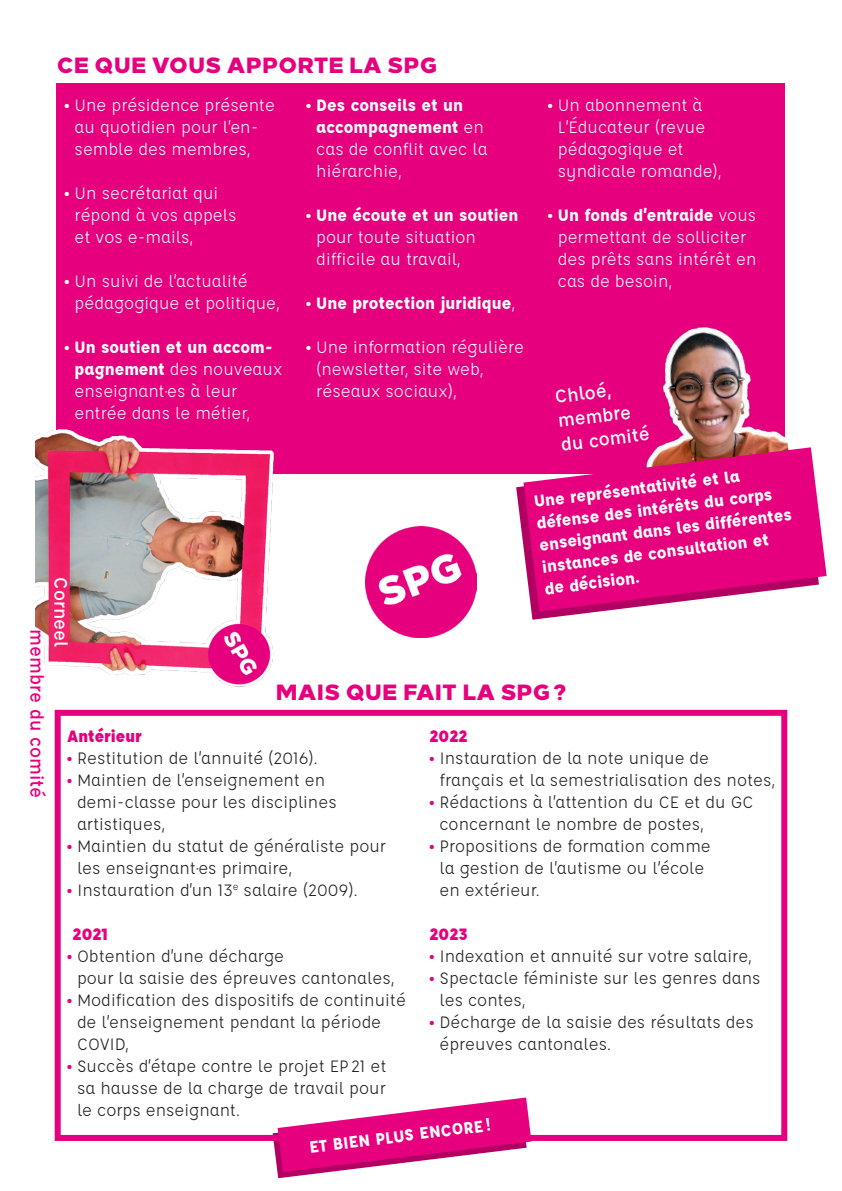
<style>
.page{position:relative;width:842px;height:1191px;background:#fff}
.page>*{position:absolute;margin:0;border:0;box-sizing:border-box;transform-origin:0 0}
.t1{font:800 22px "Loew";letter-spacing:.01em;color:#e6007e}
.t2{font:500 20px/24px "Affogato";color:#fff}
.t3{font:500 20px "Affogato";color:#e6007e}
.t4{font:18px/22px "Affogato";color:#1d1d1b}
.t5{font:18px/22px "Affogato";color:#fff}
.t6{font:700 18px/22px "Affogato";color:#fff}
.t7{font:900 18px "Affogato";color:#e6007e}
.s1{font-weight:900}
.s2{font-weight:700}
.s3{font-weight:400}
.s4{font-weight:900;color:#e6007e}
</style>
<div class="page">
<img style="left:366px;top:526px;width:110px;height:111px">
<div style="left:57px;top:84px;width:728px;height:390px;background:#e6007e"></div>
<svg style="left:54px;top:709px;width:734px;height:433px"></svg>
<svg style="left:273px;top:1097px;width:258px;height:81px"></svg>
<img style="left:35px;top:420px;width:239px;height:267px">
<svg style="left:516px;top:486px;width:87px;height:134px"></svg>
<img style="left:658px;top:326px;width:130px;height:121px">
<svg style="left:523px;top:447px;width:304px;height:164px;fill:#e6007e"></svg>
<p class="t1" style="left:57px;top:47px;width:382px">CE QUE VOUS APPORTE LA SPG</p>
<p class="t3" style="left:50px;top:629px;width:170px;rotate:90deg">membre du comité</p>
<p class="t5" style="left:75px;top:94px;width:202px;text-indent:-10px"><span class="s1">•</span> Une présidence présente au quotidien pour l’en&shy;semble des membres,</p>
<p class="t5" style="left:75px;top:182px;width:163px;text-indent:-10px"><span class="s1">•</span> Un secrétariat qui répond à vos appels et vos e-mails,</p>
<p class="t5" style="left:75px;top:270px;width:206px;text-indent:-10px"><span class="s1">•</span> Un suivi de l’actualité pédagogique et politique,</p>
<p class="t5" style="left:75px;top:336px;width:209px;text-indent:-10px"><span class="s1">•</span> <span class="s2">Un soutien et un accom&shy;pagnement</span> des nouveaux enseignant·es à leur entrée dans le métier,</p>
<p class="t2" style="left:73px;top:577px;width:71px;rotate:90deg">Corneel</p>
<p class="t5" style="left:316px;top:94px;width:173px;text-indent:-10px"><span class="s1">•</span> <span class="s2">Des conseils et un accompagnement</span> en cas de conflit avec la hiérarchie,</p>
<p class="t5" style="left:316px;top:204px;width:204px;text-indent:-10px"><span class="s1">•</span> <span class="s2">Une écoute et un soutien </span>pour toute situation difficile au travail,</p>
<p class="t6" style="left:306px;top:292px;width:210px"><span class="s1">•</span> Une protection juridique<span class="s3">,</span></p>
<p class="t5" style="left:316px;top:336px;width:209px;text-indent:-10px"><span class="s1">•</span> Une information régulière (newsletter, site web, réseaux sociaux),</p>
<p class="t5" style="left:558px;top:94px;width:165px;text-indent:-10px"><span class="s1">•</span> Un abonnement à<br>L’Éducateur (revue pédagogique et syndicale romande),</p>
<p class="t5" style="left:558px;top:204px;width:200px;text-indent:-10px"><span class="s1">•</span> <span class="s2">Un fonds d’entraide</span> vous permettant de solliciter des prêts sans intérêt en cas de besoin,</p>
<p class="t2" style="left:554px;top:385px;width:91px;rotate:-7deg">Chloé, membre du comité</p>
<p class="t6" style="left:533px;top:490px;width:255px;rotate:-7deg">Une représentativité et la défense des intérêts du corps enseignant dans les différentes instances de consultation et<br>de décision.</p>
<p class="t1" style="left:276px;top:673px;width:292px">MAIS QUE FAIT LA SPG?</p>
<p class="t7" style="left:67px;top:725px;width:76px">Antérieur</p>
<p class="t4" style="left:67px;top:747px;width:252px"><span class="s4">•</span> Restitution de l’annuité (2016).</p>
<p class="t4" style="left:77px;top:769px;width:261px;text-indent:-10px"><span class="s4">•</span> Maintien de l’enseignement en demi-classe pour les disciplines artistiques,</p>
<p class="t4" style="left:77px;top:835px;width:311px;text-indent:-10px"><span class="s4">•</span> Maintien du statut de généraliste pour les enseignant·es primaire,</p>
<p class="t4" style="left:67px;top:879px;width:292px"><span class="s4">•</span> Instauration d’un 13<sup>e</sup> salaire (2009).</p>
<p class="t7" style="left:73px;top:923px;width:37px">2021</p>
<p class="t4" style="left:77px;top:945px;width:319px;text-indent:-10px"><span class="s4">•</span> Obtention d’une décharge<br>pour la saisie des épreuves cantonales,</p>
<p class="t4" style="left:77px;top:989px;width:330px;text-indent:-10px"><span class="s4">•</span> Modification des dispositifs de continuité de l’enseignement pendant la période<br>COVID,</p>
<p class="t4" style="left:77px;top:1055px;width:311px;text-align:justify;text-indent:-10px"><span class="s4">•</span> Succès d’étape contre le projet EP21 et sa hausse de la charge de travail pour le corps enseignant.</p>
<p class="t7" style="left:429px;top:724px;width:40px">2022</p>
<p class="t4" style="left:439px;top:747px;width:337px;text-indent:-10px"><span class="s4">•</span> Instauration de la note unique de français et la semestrialisation des notes,</p>
<p class="t4" style="left:439px;top:791px;width:316px;text-indent:-10px"><span class="s4">•</span> Rédactions à l’attention du CE et du GC concernant le nombre de postes,</p>
<p class="t4" style="left:439px;top:835px;width:273px;text-indent:-10px"><span class="s4">•</span> Propositions de formation comme la gestion de l’autisme ou l’école en extérieur.</p>
<p class="t7" style="left:429px;top:922px;width:40px">2023</p>
<p class="t4" style="left:429px;top:945px;width:324px"><span class="s4">•</span> Indexation et annuité sur votre salaire,</p>
<p class="t4" style="left:439px;top:967px;width:323px;text-indent:-10px"><span class="s4">•</span> Spectacle féministe sur les genres dans les contes,</p>
<p class="t4" style="left:439px;top:1011px;width:316px;text-indent:-10px"><span class="s4">•</span> Décharge de la saisie des résultats des épreuves cantonales.</p>
<p class="t6" style="left:308px;top:1135px;width:184px;rotate:-7deg">ET BIEN PLUS ENCORE!</p>
</div>
